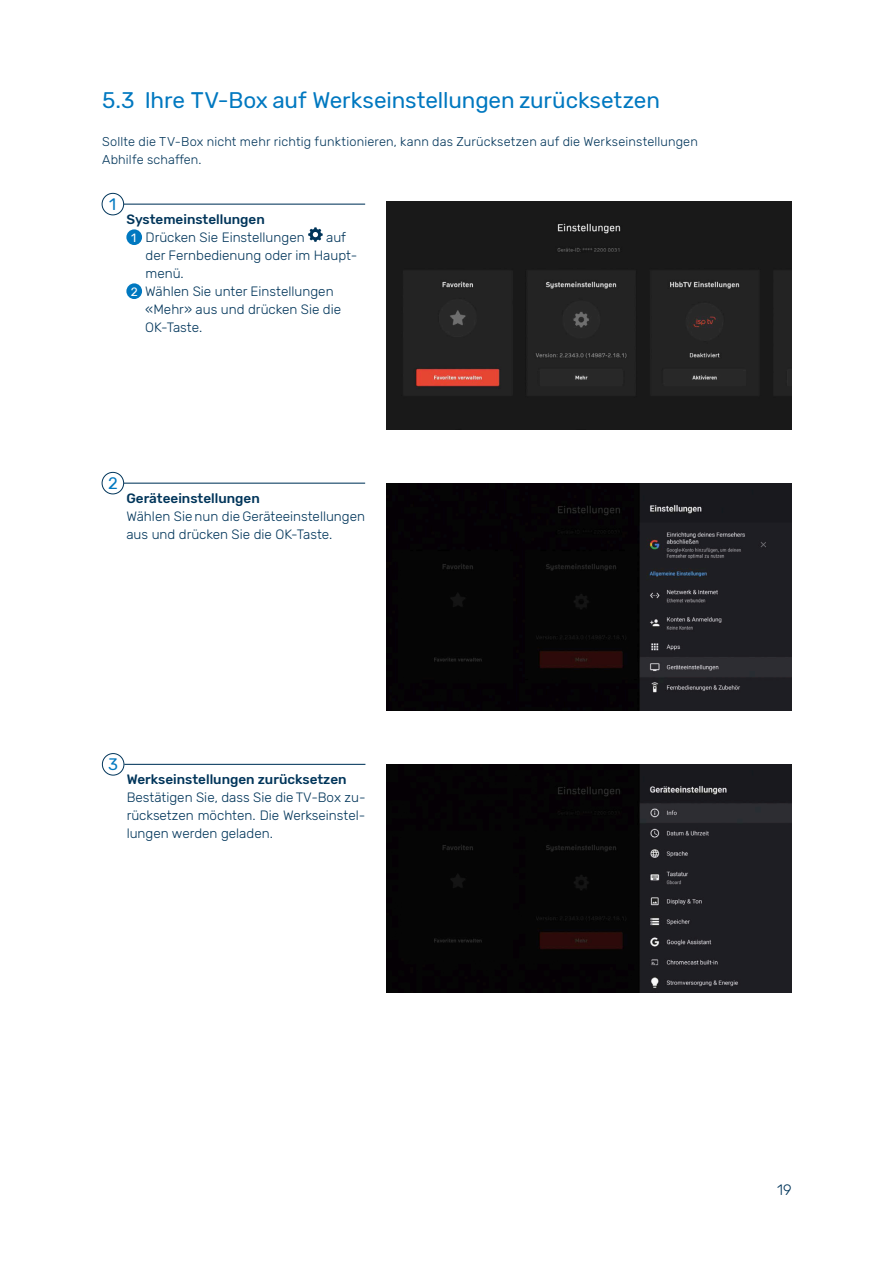
<style>
.page{position:relative;width:894px;height:1263px;background:#fff}
.page>*{position:absolute;margin:0;border:0;box-sizing:border-box;transform-origin:0 0}
.t1{font:22.5px "Rubik";letter-spacing:-.005em;color:#0078c0}
.t2{font:16.5px "Rubik";color:#0078c0}
.t3{font:300 15px "Rubik";color:#00355a}
.t4{font:300 13.5px/18px "Rubik";color:#00355a}
.t5{font:500 13.5px "Rubik";color:#00355a}
.t6{font:300 12.75px/18.8px "Rubik";letter-spacing:.01em;color:#00355a}
.s1{font-weight:500}
.s2{font-weight:400;font-size:12px;color:#fff}
</style>
<div class="page">
<div style="left:126px;top:229px;width:16px;height:16px;background:#0078c0;border-radius:50%"></div>
<svg style="left:308px;top:227px;width:14px;height:15px"></svg>
<div style="left:126px;top:283px;width:16px;height:16px;background:#0078c0;border-radius:50%"></div>
<hr style="left:124px;top:204px;width:241px;height:1px;background:#00355a">
<div style="left:102px;top:193px;width:22px;height:22px;border:1px solid #00355a;border-radius:50%"></div>
<img style="left:386px;top:201px;width:405px;height:228px">
<hr style="left:124px;top:483px;width:241px;height:1px;background:#00355a">
<hr style="left:124px;top:764px;width:241px;height:1px;background:#00355a">
<div style="left:102px;top:472px;width:22px;height:22px;border:1px solid #00355a;border-radius:50%"></div>
<div style="left:102px;top:753px;width:22px;height:22px;border:1px solid #00355a;border-radius:50%"></div>
<img style="left:386px;top:483px;width:405px;height:228px">
<img style="left:386px;top:764px;width:405px;height:228px">
<h1 class="t1" style="left:102px;top:87px;width:559px">5.3 Ihre TV-Box auf Werkseinstellungen zurücksetzen</h1>
<p class="t6" style="left:102px;top:132px;width:597px">Sollte die TV-Box nicht mehr richtig funktionieren, kann das Zurücksetzen auf die Werkseinstellungen<br>Abhilfe schaffen.</p>
<p class="t2" style="left:109px;top:194px;width:9px">1</p>
<p class="t4" style="left:131px;top:210px;width:175px;text-indent:-5px"><span class="s1">Systemeinstellungen<br></span><span class="s2">1</span> Drücken Sie Einstellungen</p>
<p class="t4" style="left:326px;top:228px;width:21px">auf</p>
<p class="t4" style="left:145px;top:246px;width:213px">der Fernbedienung oder im Haupt-</p>
<p class="t4" style="left:145px;top:264px;width:40px">menü.</p>
<p class="t4" style="left:131px;top:282px;width:204px"><span class="s2">2</span> Wählen Sie unter Einstellungen</p>
<p class="t4" style="left:145px;top:300px;width:197px">«Mehr» aus und drücken Sie die</p>
<p class="t4" style="left:145px;top:318px;width:59px">OK-Taste.</p>
<p class="t2" style="left:108px;top:473px;width:11px">2</p>
<p class="t5" style="left:126px;top:490px;width:135px">Geräteeinstellungen</p>
<p class="t4" style="left:126px;top:507px;width:240px">Wählen Sie nun die Geräteeinstellungen aus und drücken Sie die OK-Taste.</p>
<p class="t2" style="left:108px;top:755px;width:11px">3</p>
<p class="t5" style="left:127px;top:771px;width:221px">Werkseinstellungen zurücksetzen</p>
<p class="t4" style="left:127px;top:788px;width:240px;text-align:justify">Bestätigen Sie, dass Sie die TV-Box zu&shy;rücksetzen möchten. Die Werkseinstel&shy;lungen werden geladen.</p>
<p class="t3" style="left:776px;top:1181px;width:16px">19</p>
</div>
